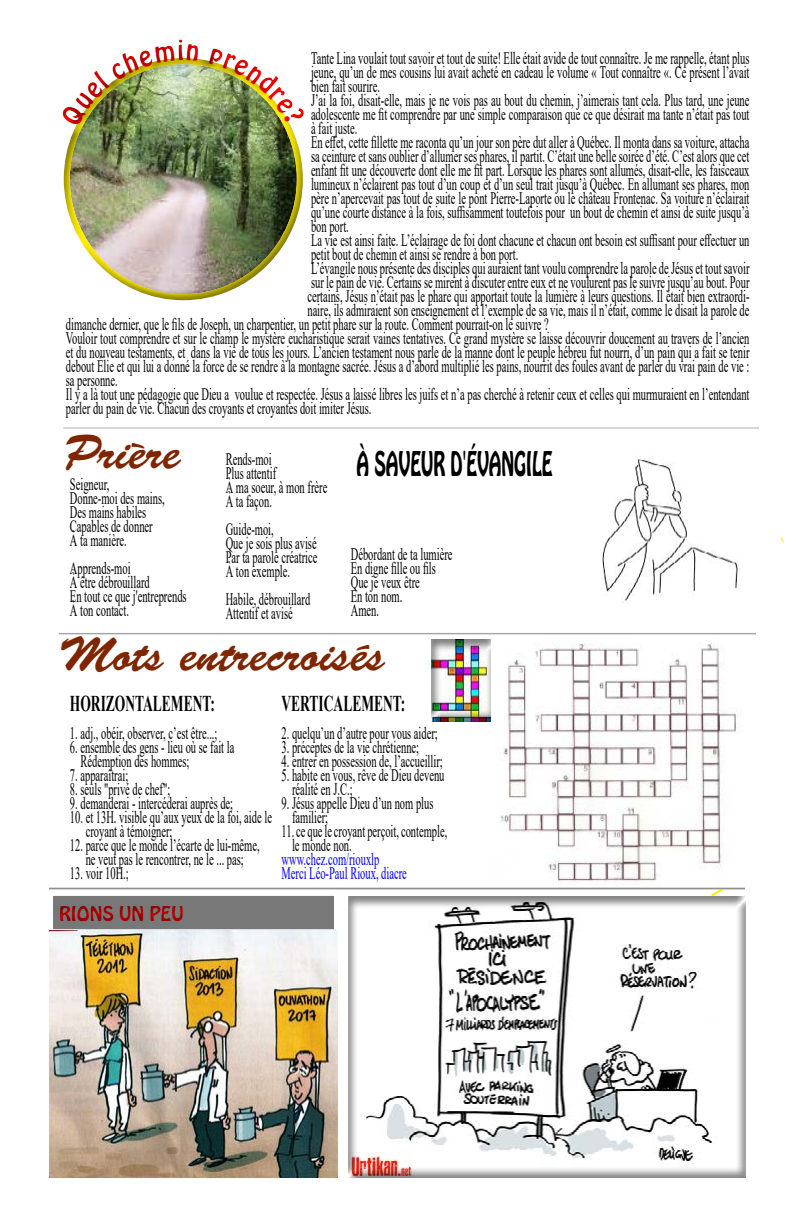
<style>
.page{position:relative;width:792px;height:1224px;background:#fff}
.page>*{position:absolute;margin:0;border:0;box-sizing:border-box;transform-origin:0 0}
.t1{font:48px "Brush Script Std";color:#7f2600}
.t2{font:30px "Hobo Std";color:#000;scale:.6 1}
.t3{font:700 22.5px "Times New Roman";color:#000;scale:.6 1}
.t4{font:18px "Hobo Std";color:#c00000}
.t5{font:17.5px/14px "Times New Roman";color:#000;scale:.6 1}
.t6{font:17.5px/14px "Times New Roman";color:#00f;scale:.6 1}
</style>
<div class="page">
<div style="left:53px;top:27px;width:261px;height:286px;background:#000;opacity:.5"></div>
<div style="left:422px;top:632px;width:81px;height:90px;background:#000;opacity:.5"></div>
<hr style="left:49px;top:887px;width:696px;height:2px;background:#000">
<hr style="left:49px;top:887px;width:696px;height:1px;background:#fff">
<svg style="left:49px;top:895px;width:289px;height:36px;background:#878888"></svg>
<hr style="left:59px;top:632px;width:697px;height:2px;background:#000">
<hr style="left:59px;top:632px;width:697px;height:1px;background:#fff">
<hr style="left:59px;top:634px;width:697px;height:1px;background:#fff">
<div style="left:50px;top:898px;width:143px;height:35px;background:#000;opacity:.5"></div>
<div style="left:340px;top:888px;width:414px;height:290px;background:#000;opacity:.5"></div>
<img style="left:49px;top:931px;width:289px;height:247px">
<img style="left:602px;top:456px;width:137px;height:147px">
<img style="left:491px;top:637px;width:247px;height:245px">
<img style="left:60px;top:40px;width:139px;height:87px">
<svg style="left:209px;top:47px;width:97px;height:78px"></svg>
<p class="t5" style="left:311px;top:50px;width:732px">Tante Lina voulait tout savoir et tout de suite! Elle était avide de tout connaître. Je me rappelle, étant plus</p>
<p class="t5" style="left:311px;top:64px;width:732px">jeune, qu’un de mes cousins lui avait acheté en cadeau le volume « Tout connaître «. Ce présent l’avait</p>
<p class="t5" style="left:311px;top:78px;width:117px">bien fait sourire.</p>
<p class="t5" style="left:311px;top:92px;width:732px">J’ai la foi, disait-elle, mais je ne vois pas au bout du chemin, j’aimerais tant cela. Plus tard, une jeune</p>
<p class="t5" style="left:311px;top:106px;width:732px">adolescente me fit comprendre par une simple comparaison que ce que désirait ma tante n’était pas tout</p>
<p class="t5" style="left:311px;top:120px;width:79px">à fait juste.</p>
<p class="t5" style="left:311px;top:134px;width:732px">En effet, cette fillette me raconta qu’un jour son père dut aller à Québec. Il monta dans sa voiture, attacha</p>
<p class="t5" style="left:311px;top:148px;width:732px">sa ceinture et sans oublier d’allumer ses phares, il partit. C’était une belle soirée d’été. C’est alors que cet</p>
<p class="t5" style="left:311px;top:162px;width:732px">enfant fit une découverte dont elle me fit part. Lorsque les phares sont allumés, disait-elle, les faisceaux</p>
<p class="t5" style="left:311px;top:176px;width:732px">lumineux n’éclairent pas tout d’un coup et d’un seul trait jusqu’à Québec. En allumant ses phares, mon</p>
<p class="t5" style="left:311px;top:190px;width:732px">père n’apercevait pas tout de suite le pont Pierre-Laporte ou le château Frontenac. Sa voiture n’éclairait</p>
<p class="t5" style="left:311px;top:204px;width:732px">qu’une courte distance à la fois, suffisamment toutefois pour un bout de chemin et ainsi de suite jusqu’à</p>
<p class="t5" style="left:311px;top:218px;width:65px">bon port.</p>
<p class="t5" style="left:311px;top:232px;width:732px">La vie est ainsi faite. L’éclairage de foi dont chacune et chacun ont besoin est suffisant pour effectuer un</p>
<p class="t5" style="left:311px;top:246px;width:347px">petit bout de chemin et ainsi se rendre à bon port.</p>
<p class="t5" style="left:311px;top:260px;width:732px">L’évangile nous présente des disciples qui auraient tant voulu comprendre la parole de Jésus et tout savoir</p>
<p class="t5" style="left:311px;top:274px;width:732px">sur le pain de vie. Certains se mirent à discuter entre eux et ne voulurent pas le suivre jusqu’au bout. Pour</p>
<p class="t5" style="left:307px;top:289px;width:738px">certains, Jésus n’était pas le phare qui apportait toute la lumière à leurs questions. Il était bien extraordi-</p>
<p class="t5" style="left:307px;top:303px;width:738px">naire, ils admiraient son enseignement et l’exemple de sa vie, mais il n’était, comme le disait la parole de</p>
<p class="t5" style="left:66px;top:317px;width:806px">dimanche dernier, que le fils de Joseph, un charpentier, un petit phare sur la route. Comment pourrait-on le suivre ?</p>
<p class="t5" style="left:66px;top:331px;width:1141px">Vouloir tout comprendre et sur le champ le mystère eucharistique serait vaines tentatives. Ce grand mystère se laisse découvrir doucement au travers de l’ancien</p>
<p class="t5" style="left:66px;top:345px;width:1141px">et du nouveau testaments, et dans la vie de tous les jours. L’ancien testament nous parle de la manne dont le peuple hébreu fut nourri, d’un pain qui a fait se tenir</p>
<p class="t5" style="left:66px;top:359px;width:1141px">debout Élie et qui lui a donné la force de se rendre à la montagne sacrée. Jésus a d’abord multiplié les pains, nourrit des foules avant de parler du vrai pain de vie :</p>
<p class="t5" style="left:66px;top:373px;width:88px">sa personne.</p>
<p class="t5" style="left:66px;top:387px;width:1141px">Il y a là tout une pédagogie que Dieu a voulue et respectée. Jésus a laissé libres les juifs et n’a pas cherché à retenir ceux et celles qui murmuraient en l’entendant</p>
<p class="t5" style="left:66px;top:401px;width:511px">parler du pain de vie. Chacun des croyants et croyantes doit imiter Jésus.</p>
<h1 class="t1" style="left:64px;top:426px;width:118px">Prière</h1>
<p class="t5" style="left:70px;top:476px;width:159px">Seigneur,<br>Donne-moi des mains,<br>Des mains habiles<br>Capables de donner<br>À ta manière.</p>
<p class="t5" style="left:70px;top:560px;width:196px">Apprends-moi<br>À être débrouillard<br>En tout ce que j'entreprends<br>À ton contact.</p>
<p class="t5" style="left:226px;top:451px;width:171px">Rends-moi<br>Plus attentif<br>À ma soeur, à mon frère<br>À ta façon.</p>
<p class="t5" style="left:226px;top:521px;width:155px">Guide-moi,<br>Que je sois plus avisé<br>Par ta parole créatrice<br>À ton exemple.</p>
<p class="t5" style="left:226px;top:591px;width:142px">Habile, débrouillard<br>Attentif et avisé</p>
<h2 class="t2" style="left:357px;top:443px;width:328px">À SAVEUR D'ÉVANGILE</h2>
<p class="t5" style="left:351px;top:546px;width:171px">Débordant de ta lumière<br>En digne fille ou fils<br>Que je veux être<br>En ton nom.<br>Amen.</p>
<h1 class="t1" style="left:59px;top:628px;width:328px">Mots entrecroisés</h1>
<p class="t3" style="left:70px;top:687px;width:243px">HORIZONTALEMENT:</p>
<p class="t5" style="left:70px;top:726px;width:247px">1. adj., obéir, observer, c’est être...;</p>
<p class="t5" style="left:80px;top:740px;width:258px;text-indent:-10px">6. ensemble des gens - lieu où se fait la<br>Rédemption des hommes;</p>
<p class="t5" style="left:70px;top:768px;width:99px">7. apparaîtrai;</p>
<p class="t5" style="left:70px;top:782px;width:169px">8. seuls "privé de chef";</p>
<p class="t5" style="left:70px;top:796px;width:274px">9. demanderai - intercéderai auprès de;</p>
<p class="t5" style="left:86px;top:810px;width:312px;text-indent:-16px">10. et 13H. visible qu’aux yeux de la foi, aide le croyant à témoigner;</p>
<p class="t5" style="left:70px;top:838px;width:318px;text-align:center">12. parce que le monde l’écarte de lui-même, ne veut pas le rencontrer, ne le ... pas;</p>
<p class="t5" style="left:70px;top:866px;width:100px">13. voir 10H.;</p>
<p class="t4" style="left:59px;top:901px;width:126px">RIONS UN PEU</p>
<p class="t3" style="left:282px;top:687px;width:208px">VERTICALEMENT:</p>
<p class="t5" style="left:282px;top:726px;width:262px">2. quelqu’un d’autre pour vous aider;</p>
<p class="t5" style="left:282px;top:740px;width:231px">3. préceptes de la vie chrétienne;</p>
<p class="t5" style="left:282px;top:754px;width:270px">4. entrer en possession de, l’accueillir;</p>
<p class="t5" style="left:292px;top:768px;width:256px;text-indent:-10px">5. habite en vous, rêve de Dieu devenu réalité en J.C.;</p>
<p class="t5" style="left:292px;top:796px;width:237px;text-indent:-10px">9. Jésus appelle Dieu d’un nom plus familier;</p>
<p class="t5" style="left:292px;top:824px;width:260px;text-indent:-10px">11. ce que le croyant perçoit, contemple, le monde non.</p>
<p class="t6" style="left:282px;top:852px;width:210px">www.chez.com/riouxlp<br>Merci Léo-Paul Rioux, diacre</p>
</div>
